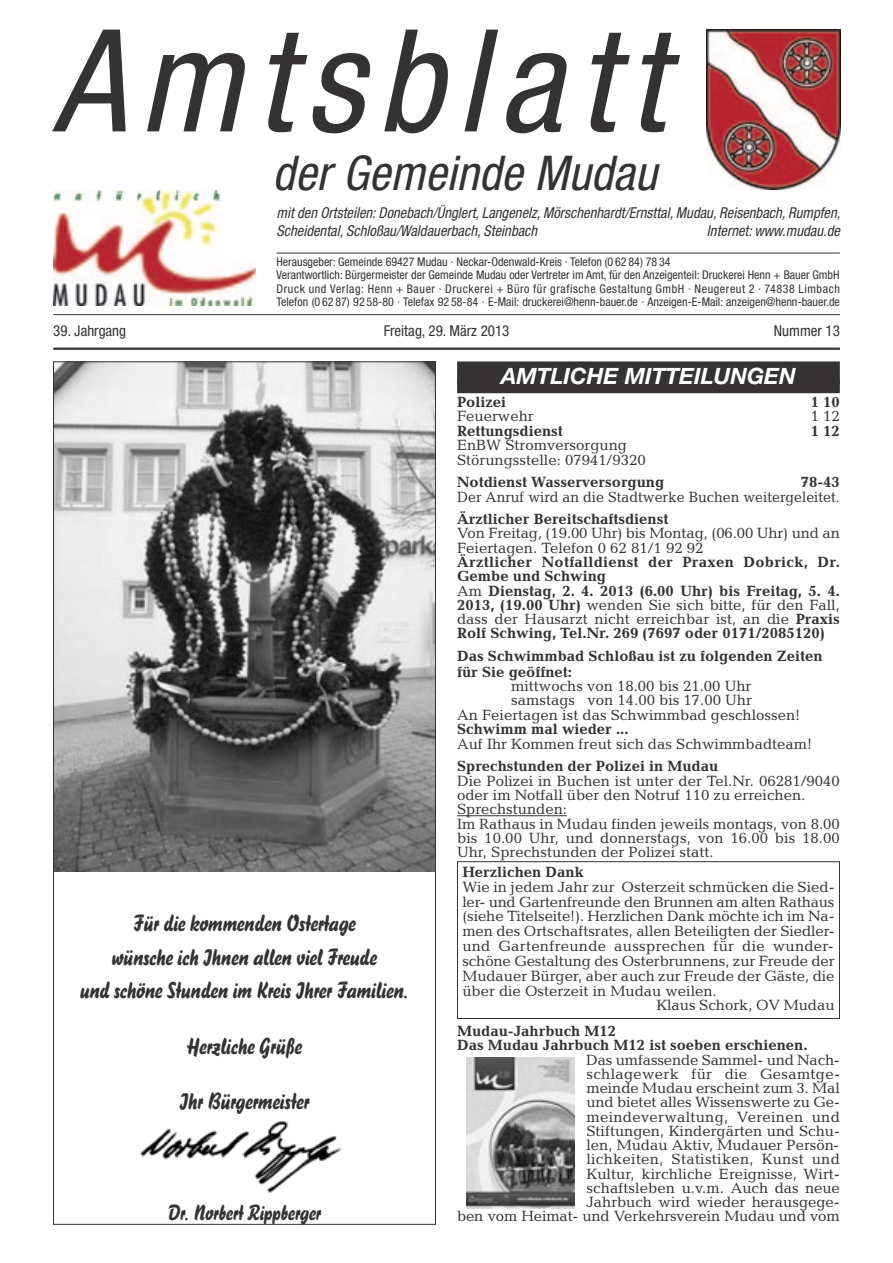
<style>
.page{position:relative;width:893px;height:1263px;background:#fff}
.page>*{position:absolute;margin:0;border:0;box-sizing:border-box;transform-origin:0 0}
.t1{font:italic condensed 142.5px "Helvetica Neue";color:#343233}
.t2{font:italic condensed 48px "Helvetica Neue";color:#343233}
.t3{font:24px/33.6px "Blizzard D";color:#343233;text-align:center}
.t4{font:22.5px "Blizzard D";color:#343233}
.t5{font:italic 700 22.5px "Helvetica Neue";color:#fff}
.t6{font:15px/14.2px "Candida";color:#343233}
.t7{font:700 15px/14.2px "Candida";color:#343233}
.t8{font:italic condensed 15px/18px "Helvetica Neue";letter-spacing:.005em;color:#343233}
.t9{font:15px "Candida";color:#343233;scale:.95 1}
.t10{font:15px "Candida";letter-spacing:.02em;color:#343233}
.t11{font:condensed 15px "Helvetica Neue";color:#343233}
.t12{font:condensed 12px/13.5px "Helvetica Neue";color:#343233}
.s1{font-weight:400}
</style>
<div class="page">
<hr style="left:53px;top:314px;width:787px;height:1px;background:#343233">
<hr style="left:53px;top:348px;width:787px;height:2px;background:#343233">
<hr style="left:277px;top:314px;width:563px;height:1px;background:#575659">
<img style="left:53px;top:190px;width:202px;height:116px">
<hr style="left:277px;top:253px;width:563px;height:1px;background:#343233">
<img style="left:706px;top:30px;width:135px;height:159px">
<div style="left:457px;top:361px;width:383px;height:23px;background:#343233"></div>
<div style="left:457px;top:380px;width:383px;height:13px;background:#343233"></div>
<hr style="left:457px;top:815px;width:110px;height:1px;background:#343233">
<img style="left:466px;top:1057px;width:108px;height:152px">
<div style="left:457px;top:861px;width:383px;height:158px;border:1px solid #343233"></div>
<img style="left:55px;top:363px;width:379px;height:508px">
<img style="left:140px;top:1121px;width:202px;height:72px">
<h1 class="t1" style="left:53px;top:30px;width:612px">Amtsblatt</h1>
<h2 class="t2" style="left:273px;top:156px;width:395px">der Gemeinde Mudau</h2>
<p class="t8" style="left:277px;top:205px;width:568px">mit den Ortsteilen:Donebach/Ünglert,Langenelz,Mörschenhardt/Ernsttal,Mudau,Reisenbach,Rumpfen,<br>Scheidental,Schloßau/Waldauerbach,Steinbach</p>
<p class="t8" style="left:707px;top:223px;width:137px">Internet:www.mudau.de</p>
<p class="t12" style="left:277px;top:256px;width:565px">Herausgeber: Gemeinde 69427 Mudau · Neckar-Odenwald-Kreis · Telefon (0 62 84) 78 34<br>Verantwortlich: Bürgermeister der Gemeinde Mudau oder Vertreter im Amt, für den Anzeigenteil: Druckerei Henn + Bauer GmbH Druck und Verlag: Henn + Bauer · Druckerei + Büro für grafische Gestaltung GmbH · Neugereut 2 · 74838 Limbach Telefon (0 62 87) 92 58-80 · Telefax 92 58-84 · E-Mail: druckerei@henn-bauer.de · Anzeigen-E-Mail: anzeigen@henn-bauer.de</p>
<p class="t11" style="left:53px;top:326px;width:74px">39. Jahrgang</p>
<p class="t11" style="left:384px;top:326px;width:127px">Freitag, 29. März 2013</p>
<p class="t11" style="left:774px;top:326px;width:67px">Nummer 13</p>
<h3 class="t3" style="left:80px;top:908px;width:330px">Für die kommenden Ostertage<br>wünsche ich Ihnen allen viel Freude<br>und schöne Stunden im Kreis Ihrer Familien.</h3>
<h3 class="t3" style="left:187px;top:1031px;width:117px">Herzliche Grüße</h3>
<h3 class="t3" style="left:180px;top:1086px;width:131px">Ihr Bürgermeister</h3>
<h3 class="t4" style="left:168px;top:1204px;width:155px">Dr. Norbert Rippberger</h3>
<h3 class="t5" style="left:501px;top:368px;width:296px">AMTLICHE MITTEILUNGEN</h3>
<p class="t7" style="left:457px;top:396px;width:51px">Polizei</p>
<p class="t7" style="left:811px;top:396px;width:31px">1 10</p>
<p class="t6" style="left:457px;top:411px;width:78px">Feuerwehr</p>
<p class="t6" style="left:811px;top:411px;width:31px">1 12</p>
<p class="t7" style="left:457px;top:425px;width:107px">Rettungsdienst</p>
<p class="t7" style="left:811px;top:425px;width:31px">1 12</p>
<p class="t6" style="left:457px;top:439px;width:190px">EnBW Stromversorgung<br>Störungsstelle: 07941/9320</p>
<p class="t7" style="left:457px;top:476px;width:209px">Notdienst Wasserversorgung</p>
<p class="t7" style="left:801px;top:476px;width:41px">78-43</p>
<p class="t9" style="left:457px;top:491px;width:404px">Der Anruf wird an die Stadtwerke Buchen weitergeleitet.</p>
<p class="t7" style="left:457px;top:513px;width:213px">Ärztlicher Bereitschaftsdienst</p>
<p class="t6" style="left:457px;top:528px;width:384px">Von Freitag, (19.00 Uhr) bis Montag, (06.00 Uhr) und an<br>Feiertagen. Telefon 0 62 81/1 92 92</p>
<p class="t7" style="left:457px;top:556px;width:384px">Ärztlicher Notfalldienst der Praxen Dobrick, Dr.<br>Gembe und Schwing<br><span class="s1">Am</span> Dienstag, 2. 4. 2013 (6.00 Uhr) bis Freitag, 5. 4.<br>2013, (19.00 Uhr) <span class="s1">wenden Sie sich bitte, für den Fall, dass der Hausarzt nicht erreichbar ist, an die</span> Praxis Rolf Schwing, Tel.Nr. 269 (7697 oder 0171/2085120)</p>
<p class="t7" style="left:457px;top:649px;width:367px;line-height:15.8px">Das Schwimmbad Schloßau ist zu folgenden Zeiten für Sie geöffnet:</p>
<p class="t6" style="left:457px;top:680px;width:345px;text-align:center">mittwochs von 18.00 bis 21.00 Uhr<br>samstags von 14.00 bis 17.00 Uhr<br>An Feiertagen ist das Schwimmbad geschlossen!</p>
<p class="t7" style="left:457px;top:724px;width:173px">Schwimm mal wieder ...</p>
<p class="t6" style="left:457px;top:738px;width:357px">Auf Ihr Kommen freut sich das Schwimmbadteam!</p>
<p class="t7" style="left:457px;top:760px;width:263px">Sprechstunden der Polizei in Mudau</p>
<p class="t6" style="left:457px;top:775px;width:384px">Die Polizei in Buchen ist unter der Tel.Nr. 06281/9040 oder im Notfall über den Notruf 110 zu erreichen.<br>Sprechstunden:<br>Im Rathaus in Mudau finden jeweils montags, von 8.00 bis 10.00 Uhr, und donnerstags, von 16.00 bis 18.00<br>Uhr, Sprechstunden der Polizei statt.</p>
<p class="t7" style="left:462px;top:866px;width:123px">Herzlichen Dank</p>
<p class="t6" style="left:462px;top:881px;width:374px">Wie in jedem Jahr zur Osterzeit schmücken die Sied-</p>
<p class="t6" style="left:462px;top:896px;width:374px">ler- und Gartenfreunde den Brunnen am alten Rathaus</p>
<p class="t6" style="left:462px;top:911px;width:374px">(siehe Titelseite!). Herzlichen Dank möchte ich im Na-</p>
<p class="t6" style="left:462px;top:925px;width:374px">men des Ortschaftsrates, allen Beteiligten der Siedler-</p>
<p class="t10" style="left:462px;top:941px;width:373px">und Gartenfreunde aussprechen für die wunder-</p>
<p class="t6" style="left:462px;top:955px;width:374px">schöne Gestaltung des Osterbrunnens, zur Freude der</p>
<p class="t6" style="left:462px;top:970px;width:374px">Mudauer Bürger, aber auch zur Freude der Gäste, die</p>
<p class="t6" style="left:462px;top:985px;width:256px">über die Osterzeit in Mudau weilen.</p>
<p class="t6" style="left:656px;top:1000px;width:180px">Klaus Schork, OV Mudau</p>
<p class="t7" style="left:457px;top:1025px;width:352px">Mudau-Jahrbuch M12<br>Das Mudau Jahrbuch M12 ist soeben erschienen.</p>
<p class="t6" style="left:457px;top:1054px;width:384px;text-align:right">Das umfassende Sammel- und Nach-<br>schlagewerk für die Gesamtge-<br>meinde Mudau erscheint zum 3. Mal<br>und bietet alles Wissenswerte zu Ge&shy;meindeverwaltung, Vereinen und<br>Stiftungen, Kindergärten und Schu-<br>len, Mudau Aktiv, Mudauer Persön-<br>lichkeiten, Statistiken, Kunst und<br>Kultur, kirchliche Ereignisse, Wirt-<br>schaftsleben u.v.m. Auch das neue<br>Jahrbuch wird wieder herausgege-<br>ben vom Heimat- und Verkehrsverein Mudau und vom</p>
</div>
